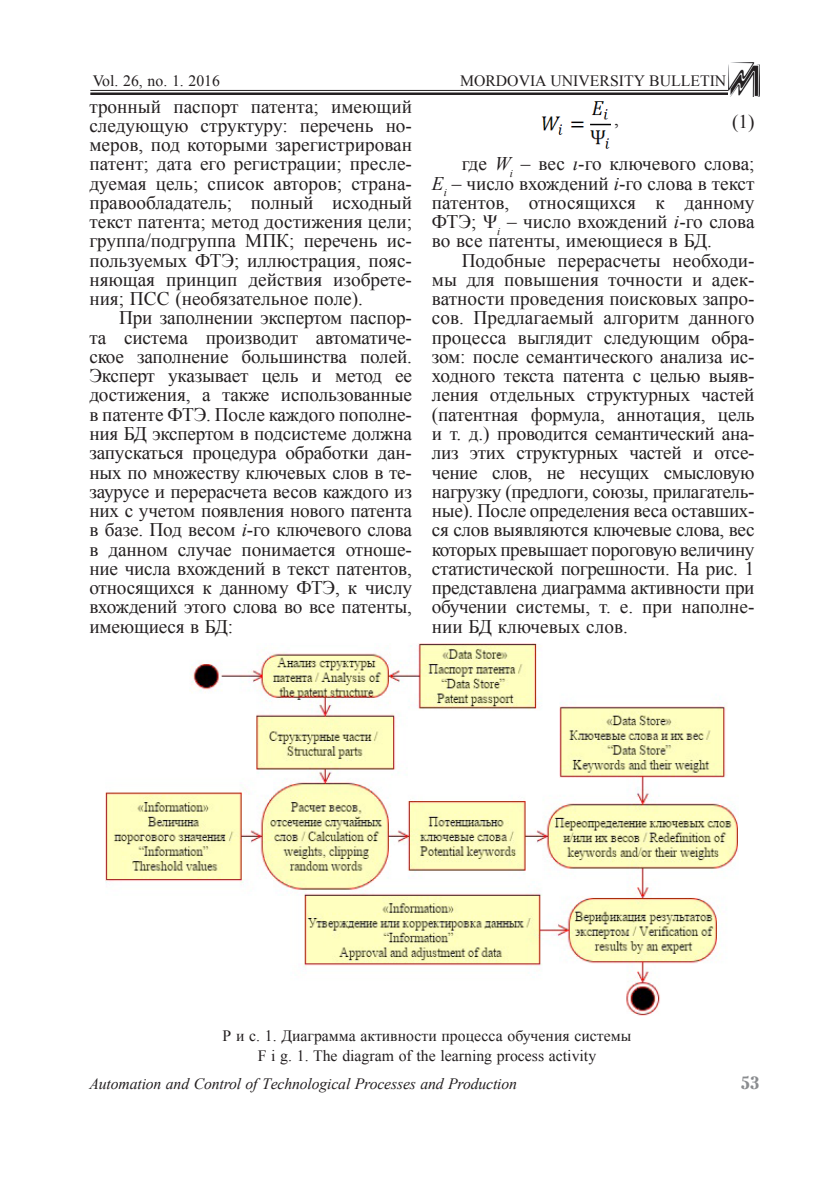
<style>
.page{position:relative;width:839px;height:1191px;background:#fff}
.page>*{position:absolute;margin:0;border:0;box-sizing:border-box;transform-origin:0 0}
.ВМГУ_Текст_статьи{font:19.25px/19.2px "Times New Roman";color:#231f20;text-align:justify}
.t1{font:700 17.5px "Peterburg";color:#8a8c8f}
.подпись_рисуночная{font:15.75px "Times New Roman";color:#231f20}
.t2{font:italic 15.75px "Times New Roman";letter-spacing:-.01em;color:#231f20}
.s1{font-style:italic}
</style>
<div class="page">
<hr style="left:90px;top:90px;width:638px;height:1px;background:#231f20">
<hr style="left:90px;top:92px;width:638px;height:3px;background:#231f20">
<img style="left:728px;top:63px;width:31px;height:34px">
<img style="left:541px;top:101px;width:69px;height:48px">
<img style="left:105px;top:644px;width:633px;height:371px">
<p class="подпись_рисуночная" style="left:93px;top:70px;width:129px">Vol. 26, no. 1. 2016</p>
<p class="подпись_рисуночная" style="left:460px;top:70px;width:268px">MORDOVIA UNIVERSITY BULLETIN</p>
<p class="ВМГУ_Текст_статьи" style="left:89px;top:96px;width:324px">тронный паспорт патента; имеющий следующую структуру: перечень но&shy;меров, под которыми зарегистрирован патент; дата его регистрации; пресле&shy;дуемая цель; список авторов; страна&shy;правообладатель; полный исходный текст патента; метод достижения цели; группа/подгруппа МПК; перечень ис&shy;пользуемых ФТЭ; иллюстрация, пояс&shy;няющая принцип действия изобрете&shy;ния; ПСС (необязательное поле).</p>
<p class="ВМГУ_Текст_статьи" style="left:89px;top:308px;width:324px;text-indent:30px">При заполнении экспертом паспор&shy;та система производит автоматиче&shy;ское заполнение большинства полей.<br>Эксперт указывает цель и метод ее достижения, а также использованные в патенте ФТЭ. После каждого пополне&shy;ния БД экспертом в подсистеме должна запускаться процедура обработки дан&shy;ных по множеству ключевых слов в те&shy;заурусе и перерасчета весов каждого из них с учетом появления нового патента в базе. Под весом <span class="s1">i</span>-го ключевого слова в данном случае понимается отноше&shy;ние числа вхождений в текст патентов, относящихся к данному ФТЭ, к числу вхождений этого слова во все патенты, имеющиеся в БД:</p>
<p class="ВМГУ_Текст_статьи" style="left:614px;top:108px;width:6px">,</p>
<p class="ВМГУ_Текст_статьи" style="left:731px;top:112px;width:24px">(1)</p>
<p class="ВМГУ_Текст_статьи" style="left:432px;top:154px;width:324px;text-indent:30px">где <span class="s1">W</span><sub>i</sub> – вес <span class="s1">i</span>-го ключевого слова; <span class="s1">E</span><sub>i</sub> – число вхождений <span class="s1">i</span>-го слова в текст патентов, относящихся к данному ФТЭ; Ψ<sub>i</sub> – число вхождений <span class="s1">i</span>-го слова во все патенты, имеющиеся в БД.</p>
<p class="ВМГУ_Текст_статьи" style="left:432px;top:250px;width:324px;text-indent:30px">Подобные перерасчеты необходи&shy;мы для повышения точности и адек&shy;ватности проведения поисковых запро&shy;сов. Предлагаемый алгоритм данного процесса выглядит следующим обра&shy;зом: после семантического анализа ис&shy;ходного текста патента с целью выяв&shy;ления отдельных структурных частей (патентная формула, аннотация, цель и т. д.) проводится семантический ана&shy;лиз этих структурных частей и отсе&shy;чение слов, не несущих смысловую нагрузку (предлоги, союзы, прилагатель&shy;ные). После определения веса оставших&shy;ся слов выявляются ключевые слова, вес которых превышает пороговую величину статистической погрешности. На рис. 1 представлена диаграмма активности при обучении системы, т. е. при наполне&shy;нии БД ключевых слов.</p>
<p class="подпись_рисуночная" style="left:222px;top:1024px;width:410px">Р и с. 1. Диаграмма активности процесса обучения системы</p>
<p class="подпись_рисуночная" style="left:257px;top:1045px;width:340px">F i g. 1. The diagram of the learning process activity</p>
<p class="t2" style="left:89px;top:1073px;width:429px">Аutomation and Сontrol of Тechnological Processes and Production</p>
<p class="t1" style="left:740px;top:1072px;width:20px">53</p>
</div>
